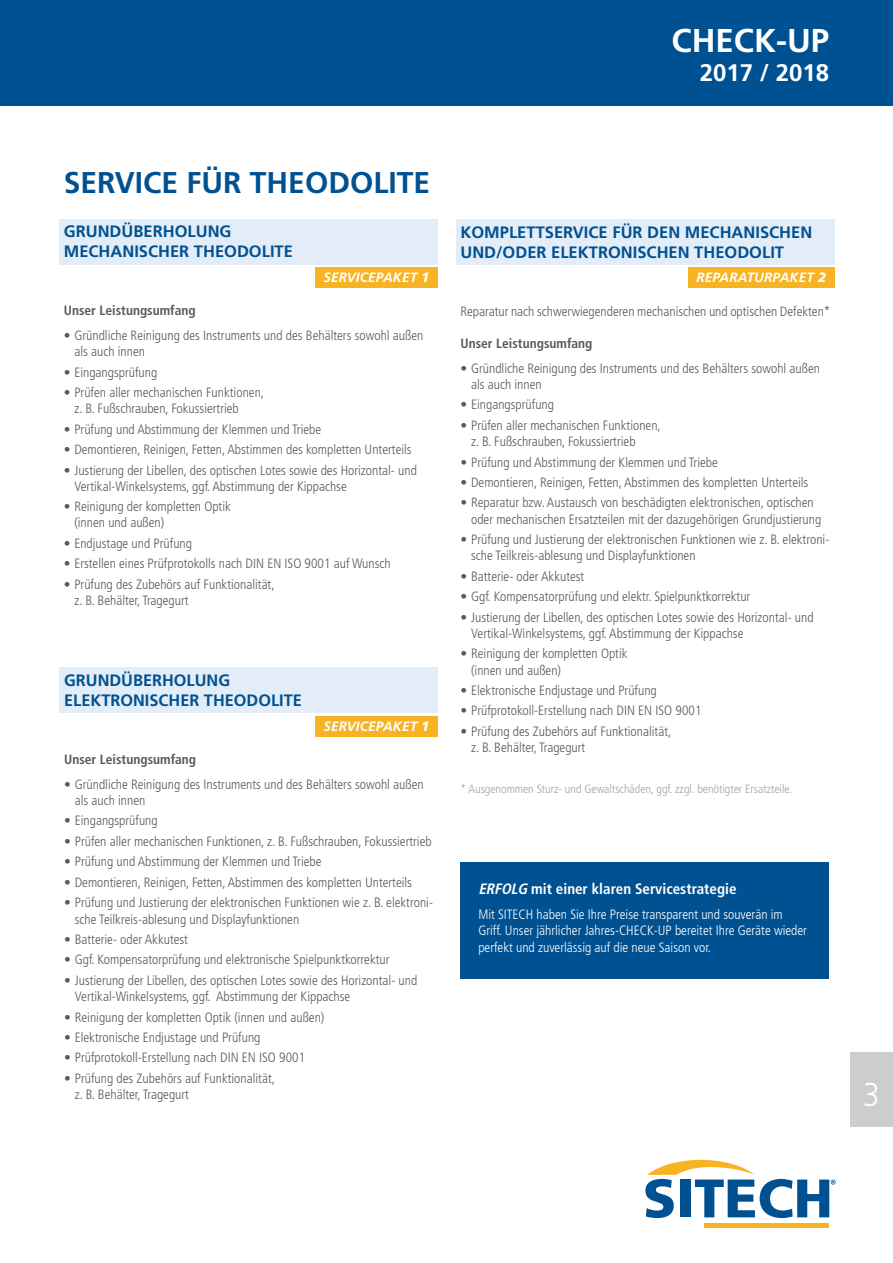
<style>
.page{position:relative;width:893px;height:1263px;background:#fff}
.page>*{position:absolute;margin:0;border:0;box-sizing:border-box;transform-origin:0 0}
.t1{font:700 33px "Frutiger";color:#fff}
.t2{font:300 33px "Frutiger";color:#fff;scale:.9 1}
.t3{font:700 30px "Frutiger";color:#005192}
.t4{font:700 24px "Frutiger";color:#fff}
.t5{font:700 16.5px/19.8px "Frutiger";color:#005192}
.t6{font:700 condensed 15px "Frutiger";color:#fff}
.t7{font:300 condensed 13.5px/16.2px "Frutiger";color:#595a58}
.t8{font:300 condensed 13.5px/16.2px "Frutiger";color:#fff}
.t9{font:700 condensed 13.5px "Frutiger";color:#595a58}
.t10{font:italic 700 13.5px "Frutiger";letter-spacing:.01em;color:#fff}
.t11{font:300 condensed 12px "Frutiger";color:#a7a2a1}
.s1{font-weight:900}
.s2{font-stretch:normal}
.s3{font-style:italic}
</style>
<div class="page">
<div style="left:460px;top:862px;width:369px;height:117px;background:#005192"></div>
<div style="left:60px;top:219px;width:378px;height:45px;background:#e3edf7"></div>
<div style="left:315px;top:267px;width:123px;height:20px;background:#f8b322"></div>
<div style="left:456px;top:219px;width:379px;height:46px;background:#e3edf7"></div>
<div style="left:688px;top:267px;width:147px;height:21px;background:#f8b322"></div>
<div style="left:60px;top:668px;width:378px;height:45px;background:#e3edf7"></div>
<div style="left:315px;top:716px;width:123px;height:20px;background:#f8b322"></div>
<div style="left:0;top:0;width:893px;height:106px;background:#005192"></div>
<hr style="left:704px;top:1223px;width:125px;height:4px;background:#f8b322">
<svg style="left:645px;top:1160px;width:191px;height:58px"></svg>
<div style="left:850px;top:1052px;width:43px;height:75px;background:#cdcdcd"></div>
<h1 class="t1" style="left:671px;top:21px;width:159px">CHECK-UP</h1>
<h3 class="t4" style="left:700px;top:59px;width:131px">2017 / 2018</h3>
<h2 class="t3" style="left:64px;top:165px;width:368px">SERVICE FÜR THEODOLITE</h2>
<p class="t5" style="left:64px;top:222px;width:231px">GRUNDÜBERHOLUNG<br>MECHANISCHER THEODOLITE</p>
<p class="t10" style="left:323px;top:269px;width:108px">SERVICEPAKET <span class="s1">1</span></p>
<p class="t9" style="left:64px;top:302px;width:134px">Unser Leistungsumfang</p>
<p class="t7" style="left:74px;top:327px;width:351px;text-indent:-11px"><span class="s2">•</span> Gründliche Reinigung des Instruments und des Behälters sowohl außen als auch innen</p>
<p class="t7" style="left:64px;top:364px;width:95px"><span class="s2">•</span> Eingangsprüfung</p>
<p class="t7" style="left:74px;top:384px;width:191px;text-indent:-11px"><span class="s2">•</span> Prüfen aller mechanischen Funktionen, z. B. Fußschrauben, Fokussiertrieb</p>
<p class="t7" style="left:64px;top:421px;width:259px"><span class="s2">•</span> Prüfung und Abstimmung der Klemmen und Triebe</p>
<p class="t7" style="left:64px;top:441px;width:349px"><span class="s2">•</span> Demontieren, Reinigen, Fetten, Abstimmen des kompletten Unterteils</p>
<p class="t7" style="left:74px;top:462px;width:344px;text-indent:-11px"><span class="s2">•</span> Justierung der Libellen, des optischen Lotes sowie des Horizontal- und<br>Vertikal-Winkelsystems, ggf. Abstimmung der Kippachse</p>
<p class="t7" style="left:74px;top:499px;width:158px;text-indent:-11px"><span class="s2">•</span> Reinigung der kompletten Optik (innen und außen)</p>
<p class="t7" style="left:64px;top:535px;width:130px"><span class="s2">•</span> Endjustage und Prüfung</p>
<p class="t7" style="left:64px;top:556px;width:328px"><span class="s2">•</span> Erstellen eines Prüfprotokolls nach DIN EN ISO 9001 auf Wunsch</p>
<p class="t7" style="left:74px;top:576px;width:202px;text-indent:-11px"><span class="s2">•</span> Prüfung des Zubehörs auf Funktionalität, z. B. Behälter, Tragegurt</p>
<p class="t5" style="left:460px;top:222px;width:353px">KOMPLETTSERVICE FÜR DEN MECHANISCHEN<br>UND/ODER ELEKTRONISCHEN THEODOLIT</p>
<p class="t10" style="left:696px;top:270px;width:131px">REPARATURPAKET <span class="s1">2</span></p>
<p class="t7" style="left:460px;top:303px;width:371px">Reparatur nach schwerwiegenderen mechanischen und optischen Defekten*</p>
<p class="t9" style="left:460px;top:335px;width:134px">Unser Leistungsumfang</p>
<p class="t7" style="left:471px;top:360px;width:351px;text-indent:-11px"><span class="s2">•</span> Gründliche Reinigung des Instruments und des Behälters sowohl außen als auch innen</p>
<p class="t7" style="left:460px;top:397px;width:95px"><span class="s2">•</span> Eingangsprüfung</p>
<p class="t7" style="left:471px;top:417px;width:191px;text-indent:-11px"><span class="s2">•</span> Prüfen aller mechanischen Funktionen, z. B. Fußschrauben, Fokussiertrieb</p>
<p class="t7" style="left:460px;top:454px;width:259px"><span class="s2">•</span> Prüfung und Abstimmung der Klemmen und Triebe</p>
<p class="t7" style="left:460px;top:474px;width:349px"><span class="s2">•</span> Demontieren, Reinigen, Fetten, Abstimmen des kompletten Unterteils</p>
<p class="t7" style="left:471px;top:495px;width:352px;text-indent:-11px"><span class="s2">•</span> Reparatur bzw. Austausch von beschädigten elektronischen, optischen oder mechanischen Ersatzteilen mit der dazugehörigen Grundjustierung</p>
<p class="t7" style="left:471px;top:531px;width:360px;text-indent:-11px"><span class="s2">•</span> Prüfung und Justierung der elektronischen Funktionen wie z. B. elektroni&shy;sche Teilkreis-ablesung und Displayfunktionen</p>
<p class="t7" style="left:460px;top:568px;width:125px"><span class="s2">•</span> Batterie- oder Akkutest</p>
<p class="t7" style="left:460px;top:589px;width:291px"><span class="s2">•</span> Ggf. Kompensatorprüfung und elektr. Spielpunktkorrektur</p>
<p class="t7" style="left:471px;top:609px;width:344px;text-indent:-11px"><span class="s2">•</span> Justierung der Libellen, des optischen Lotes sowie des Horizontal- und<br>Vertikal-Winkelsystems, ggf. Abstimmung der Kippachse</p>
<p class="t7" style="left:471px;top:646px;width:158px;text-indent:-11px"><span class="s2">•</span> Reinigung der kompletten Optik (innen und außen)</p>
<p class="t7" style="left:460px;top:682px;width:198px"><span class="s2">•</span> Elektronische Endjustage und Prüfung</p>
<p class="t7" style="left:460px;top:703px;width:242px"><span class="s2">•</span> Prüfprotokoll-Erstellung nach DIN EN ISO 9001</p>
<p class="t7" style="left:471px;top:723px;width:202px;text-indent:-11px"><span class="s2">•</span> Prüfung des Zubehörs auf Funktionalität, z. B. Behälter, Tragegurt</p>
<p class="t11" style="left:460px;top:782px;width:333px">* Ausgenommen Sturz- und Gewaltschäden, ggf. zzgl. benötigter Ersatzteile.</p>
<p class="t5" style="left:64px;top:671px;width:239px">GRUNDÜBERHOLUNG<br>ELEKTRONISCHER THEODOLITE</p>
<p class="t10" style="left:323px;top:718px;width:108px">SERVICEPAKET <span class="s1">1</span></p>
<p class="t9" style="left:64px;top:751px;width:134px">Unser Leistungsumfang</p>
<p class="t7" style="left:75px;top:776px;width:351px;text-indent:-11px"><span class="s2">•</span> Gründliche Reinigung des Instruments und des Behälters sowohl außen als auch innen</p>
<p class="t7" style="left:64px;top:813px;width:95px"><span class="s2">•</span> Eingangsprüfung</p>
<p class="t7" style="left:64px;top:833px;width:369px"><span class="s2">•</span> Prüfen aller mechanischen Funktionen, z. B. Fußschrauben, Fokussiertrieb</p>
<p class="t7" style="left:64px;top:854px;width:259px"><span class="s2">•</span> Prüfung und Abstimmung der Klemmen und Triebe</p>
<p class="t7" style="left:64px;top:874px;width:349px"><span class="s2">•</span> Demontieren, Reinigen, Fetten, Abstimmen des kompletten Unterteils</p>
<p class="t7" style="left:75px;top:895px;width:360px;text-indent:-11px"><span class="s2">•</span> Prüfung und Justierung der elektronischen Funktionen wie z. B. elektroni&shy;sche Teilkreis-ablesung und Displayfunktionen</p>
<p class="t7" style="left:64px;top:931px;width:125px"><span class="s2">•</span> Batterie- oder Akkutest</p>
<p class="t7" style="left:64px;top:952px;width:327px"><span class="s2">•</span> Ggf. Kompensatorprüfung und elektronische Spielpunktkorrektur</p>
<p class="t7" style="left:75px;top:972px;width:344px;text-indent:-11px"><span class="s2">•</span> Justierung der Libellen, des optischen Lotes sowie des Horizontal- und<br>Vertikal-Winkelsystems, ggf. Abstimmung der Kippachse</p>
<p class="t7" style="left:64px;top:1009px;width:262px"><span class="s2">•</span> Reinigung der kompletten Optik (innen und außen)</p>
<p class="t7" style="left:64px;top:1029px;width:198px"><span class="s2">•</span> Elektronische Endjustage und Prüfung</p>
<p class="t7" style="left:64px;top:1050px;width:242px"><span class="s2">•</span> Prüfprotokoll-Erstellung nach DIN EN ISO 9001</p>
<p class="t7" style="left:75px;top:1070px;width:202px;text-indent:-11px"><span class="s2">•</span> Prüfung des Zubehörs auf Funktionalität, z. B. Behälter, Tragegurt</p>
<h1 class="t2" style="left:863px;top:1076px;width:20px">3</h1>
<p class="t6" style="left:478px;top:880px;width:260px"><span class="s3">ERFOLG</span> mit einer klaren Servicestrategie</p>
<p class="t8" style="left:478px;top:907px;width:330px">Mit SITECH haben Sie Ihre Preise transparent und souverän im<br>Griff. Unser jährlicher Jahres-CHECK-UP bereitet Ihre Geräte wieder perfekt und zuverlässig auf die neue Saison vor.</p>
</div>
